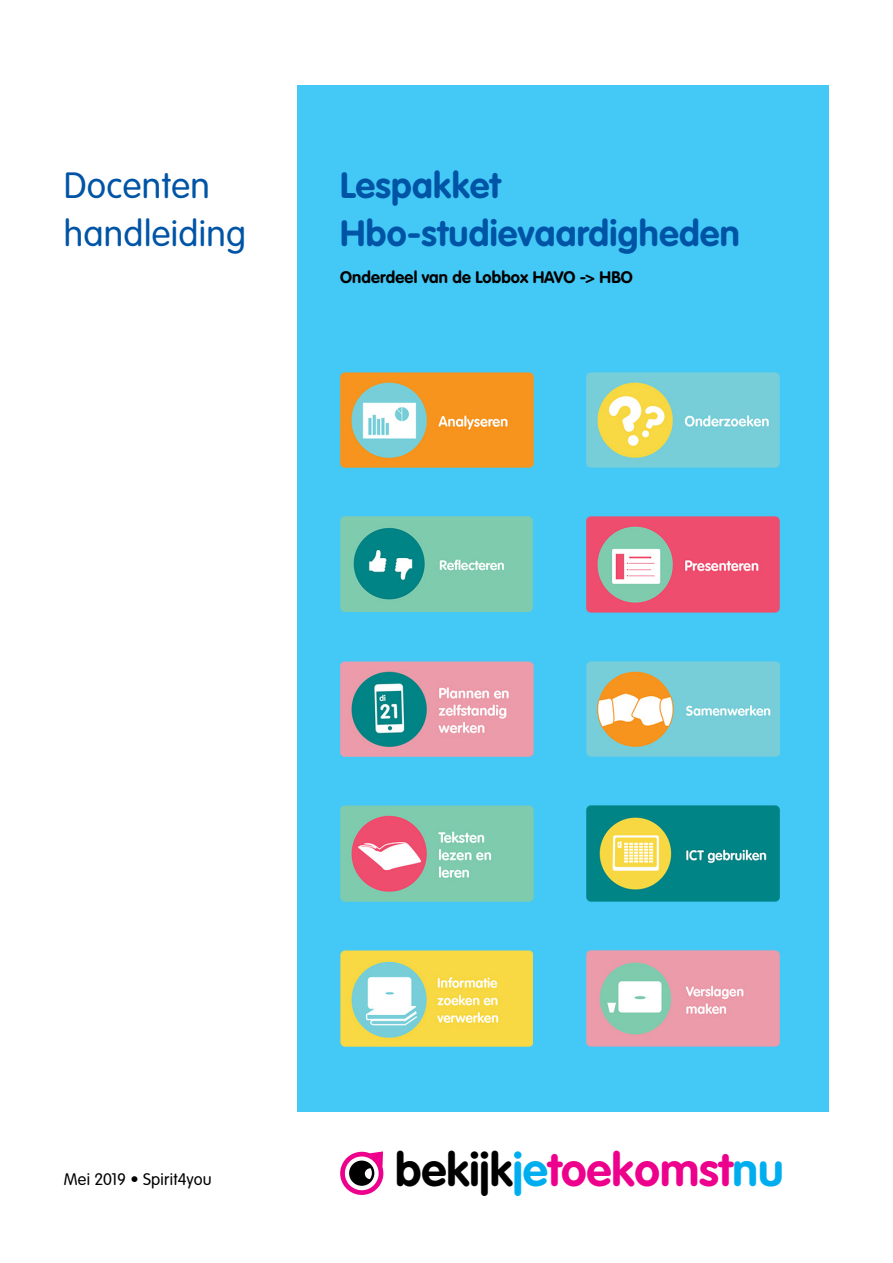
<style>
.page{position:relative;width:893px;height:1263px;background:#fff}
.page>*{position:absolute;margin:0;border:0;box-sizing:border-box;transform-origin:0 0}
.t1{font:700 45.9px "VAG Rounded Std";color:#ec008c}
.t2{font:700 36px "VAG Rounded";letter-spacing:.01em;color:#0054a6}
.t3{font:300 36px "VAG Rounded";letter-spacing:.01em;color:#0054a6}
.Broodtekst{font:700 16.5px "VAG Rounded";letter-spacing:.005em;color:#000}
.Broodtekst-2{font:300 16.5px "VAG Rounded";letter-spacing:.015em;color:#000}
.s1{color:#000}
.s2{color:#00aeef}
</style>
<div class="page">
<div style="left:298px;top:85px;width:531px;height:1027px;background:#44c8f5"></div>
<img style="left:340px;top:661px;width:193px;height:96px">
<img style="left:340px;top:517px;width:193px;height:95px">
<img style="left:340px;top:950px;width:193px;height:96px">
<img style="left:340px;top:806px;width:193px;height:95px">
<img style="left:587px;top:661px;width:192px;height:96px">
<img style="left:340px;top:372px;width:193px;height:96px">
<img style="left:587px;top:806px;width:192px;height:95px">
<img style="left:587px;top:372px;width:193px;height:96px">
<img style="left:587px;top:950px;width:192px;height:96px">
<img style="left:587px;top:517px;width:193px;height:95px">
<svg style="left:340px;top:1151px;width:43px;height:44px"></svg>
<p class="t3" style="left:64px;top:165px;width:148px">Docenten</p>
<p class="t3" style="left:64px;top:213px;width:184px">handleiding</p>
<p class="t2" style="left:340px;top:164px;width:162px">Lespakket</p>
<p class="t2" style="left:340px;top:212px;width:401px">Hbo-studievaardigheden</p>
<p class="Broodtekst" style="left:340px;top:268px;width:294px">Onderdeel van de Lobbox HAVO -&gt; HBO</p>
<p class="Broodtekst-2" style="left:64px;top:1169px;width:149px">Mei 2019 • Spirit4you</p>
<p class="t1" style="left:395px;top:1143px;width:390px"><span class="s1">bekijk</span><span class="s2">je</span>toekomst<span class="s2">nu</span></p>
</div>
